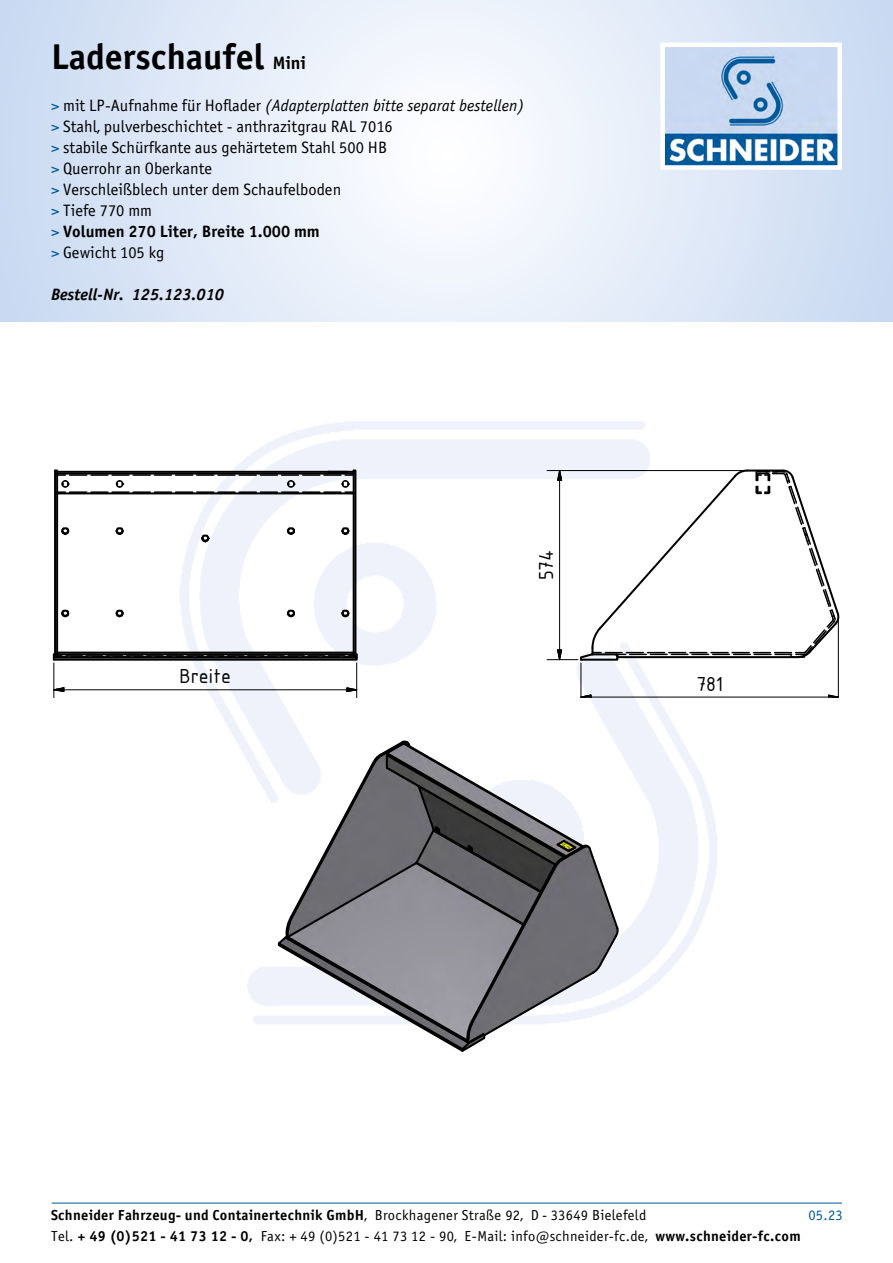
<style>
.page{position:relative;width:893px;height:1263px;background:#fff}
.page>*{position:absolute;margin:0;border:0;box-sizing:border-box;transform-origin:0 0}
.t1{font:36px "Officina Sans Bold ITC";color:#000}
.t2{font:21.9px "ISOCPEUR";letter-spacing:-.01em;color:#000}
.t3{font:16.5px/21px "Officina Sans Book ITC";color:#000}
.t4{font:16.5px "Officina Sans Bold ITC";color:#000}
.t5{font:italic 16.5px "Officina Sans Bold ITC";color:#000}
.t6{font:14.55px "Officina Sans Book ITC";letter-spacing:.02em;color:#000}
.t7{font:14.55px "Officina Sans Bold ITC";letter-spacing:.02em;color:#000}
.t8{font:14.55px "Officina Sans Book ITC";color:#005a9a}
.s1{font-size:18px}
.s2{color:#005a9a}
.s3{font-style:italic}
.s4{font-family:"Officina Sans Book ITC";color:#005a9a}
.s5{font-family:"Officina Sans Book ITC"}
.s6{font-family:"Officina Sans Bold ITC"}
</style>
<div class="page">
<img style="left:134px;top:421px;width:616px;height:603px">
<svg style="left:0;top:0;width:893px;height:322px"></svg>
<img style="left:665px;top:48px;width:172px;height:117px">
<div style="left:660px;top:43px;width:182px;height:127px;border:4px solid #fff"></div>
<hr style="left:52px;top:1203px;width:790px;height:1px;background:#005a9a">
<svg style="left:579px;top:468px;width:261px;height:194px"></svg>
<svg style="left:53px;top:468px;width:305px;height:192px"></svg>
<svg style="left:556px;top:649px;width:7px;height:16px"></svg>
<svg style="left:556px;top:465px;width:7px;height:25px"></svg>
<hr style="left:559px;top:480px;width:1px;height:170px;background:#000">
<hr style="left:547px;top:659px;width:31px;height:1px;background:#000">
<hr style="left:547px;top:470px;width:197px;height:1px;background:#000">
<svg style="left:575px;top:694px;width:17px;height:3px"></svg>
<svg style="left:827px;top:694px;width:12px;height:4px"></svg>
<hr style="left:591px;top:696px;width:237px;height:1px;background:#000">
<hr style="left:580px;top:663px;width:1px;height:34px;background:#000">
<hr style="left:838px;top:620px;width:1px;height:77px;background:#000">
<svg style="left:346px;top:686px;width:16px;height:7px"></svg>
<svg style="left:54px;top:687px;width:11px;height:6px"></svg>
<hr style="left:64px;top:689px;width:283px;height:1px;background:#000">
<hr style="left:356px;top:663px;width:1px;height:34px;background:#000">
<hr style="left:53px;top:663px;width:1px;height:34px;background:#000">
<svg style="left:276px;top:739px;width:344px;height:313px"></svg>
<h1 class="t1" style="left:51px;top:34px;width:256px">Laderschaufel <span class="s1">Mini</span></h1>
<p class="t3" style="left:51px;top:95px;width:475px"><span class="s2">&gt;</span> mit LP-Aufnahme für Hoflader <span class="s3">(Adapterplatten bitte separat bestellen) </span><span class="s2">&gt;</span> Stahl, pulverbeschichtet - anthrazitgrau RAL 7016<br><span class="s2">&gt;</span> stabile Schürfkante aus gehärtetem Stahl 500 HB<br><span class="s2">&gt;</span> Querrohr an Oberkante<br><span class="s2">&gt;</span> Verschleißblech unter dem Schaufelboden<br><span class="s2">&gt;</span> Tiefe 770 mm</p>
<p class="t4" style="left:51px;top:221px;width:270px"><span class="s4">&gt;</span> Volumen 270 Liter, Breite 1.000 mm</p>
<p class="t3" style="left:51px;top:242px;width:115px"><span class="s2">&gt;</span> Gewicht 105 kg</p>
<p class="t5" style="left:51px;top:284px;width:175px">Bestell-Nr. 125.123.010</p>
<h2 class="t2" style="left:180px;top:662px;width:53px">Breite</h2>
<h2 class="t2" style="left:532px;top:580px;width:32px;rotate:-90deg">574</h2>
<h2 class="t2" style="left:696px;top:669px;width:28px">781</h2>
<p class="t7" style="left:51px;top:1206px;width:597px">Schneider Fahrzeug- und Containertechnik GmbH<span class="s5">, Brockhagener Straße 92, D - 33649 Bielefeld</span></p>
<p class="t8" style="left:808px;top:1206px;width:36px">05.23</p>
<p class="t6" style="left:51px;top:1228px;width:751px">Tel. <span class="s6">+ 49 (0)521 - 41 73 12 - 0,</span> Fax: + 49 (0)521 - 41 73 12 - 90, E-Mail: info@schneider-fc.de, <span class="s6">www.schneider-fc.com</span></p>
</div>
